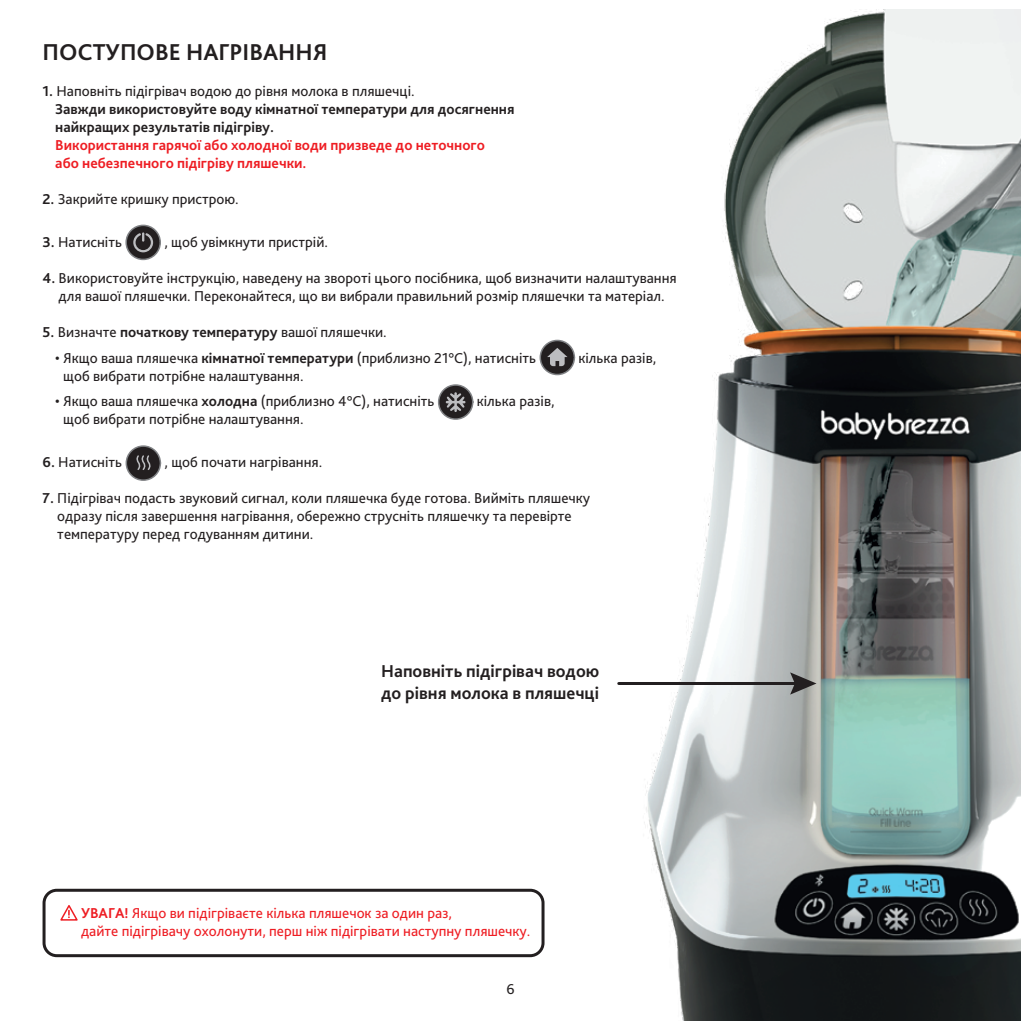
<style>
.page{position:relative;width:1021px;height:1021px;background:#fff}
.page>*{position:absolute;margin:0;border:0;box-sizing:border-box;transform-origin:0 0}
.t1{font:700 24px "Bliss Pro";color:#231f20}
.t2{font:700 18px/21.6px "Bliss Pro";color:#231f20}
.t3{font:15px/18px "Bliss Pro";color:#231f20;text-align:center}
.t4{font:700 15px/18px "Bliss Pro";color:#231f20}
.t5{font:15px/18px "Bliss Pro";color:#ee1d23}
.t6{font:700 15px/18px "Bliss Pro";color:#ee1d23}
.s1{font-weight:400}
.s2{font-weight:700}
</style>
<div class="page">
<img style="left:617px;top:10px;width:403px;height:1010px">
<svg style="left:60px;top:905px;width:18px;height:16px"></svg>
<div style="left:43px;top:888px;width:501px;height:69px;border:3px solid #231f20;border-radius:13px"></div>
<svg style="left:125px;top:224px;width:36px;height:37px"></svg>
<svg style="left:539px;top:339px;width:37px;height:37px"></svg>
<svg style="left:437px;top:384px;width:37px;height:36px"></svg>
<svg style="left:125px;top:445px;width:37px;height:36px"></svg>
<hr style="left:618px;top:682px;width:180px;height:3px;background:#231f20">
<svg style="left:790px;top:672px;width:26px;height:22px"></svg>
<h1 class="t1" style="left:43px;top:37px;width:286px">ПОСТУПОВЕ НАГРІВАННЯ</h1>
<p class="t4" style="left:55px;top:81px;width:461px;text-indent:-13px">1. <span class="s1">Наповніть підігрівач водою до рівня молока в пляшечці.<br></span>Завжди використовуйте воду кімнатної температури для досягнення найкращих результатів підігріву.</p>
<p class="t6" style="left:55px;top:135px;width:431px">Використання гарячої або холодної води призведе до неточного або небезпечного підігріву пляшечки.</p>
<p class="t3" style="left:43px;top:189px;width:198px"><span class="s2">2.</span> Закрийте кришку пристрою.</p>
<p class="t3" style="left:43px;top:232px;width:81px"><span class="s2">3.</span> Натисніть</p>
<p class="t3" style="left:164px;top:232px;width:165px">, щоб увімкнути пристрій.</p>
<p class="t3" style="left:43px;top:268px;width:635px"><span class="s2">4.</span> Використовуйте інструкцію, наведену на звороті цього посібника, щоб визначити налаштування для вашої пляшечки. Переконайтеся, що ви вибрали правильний розмір пляшечки та матеріал.</p>
<p class="t4" style="left:43px;top:322px;width:346px">5. <span class="s1">Визначте</span> початкову температуру <span class="s1">вашої пляшечки.</span></p>
<p class="t3" style="left:55px;top:349px;width:482px">• Якщо ваша пляшечка <span class="s2">кімнатної температури</span> (приблизно 21°C), натисніть</p>
<p class="t3" style="left:578px;top:349px;width:79px">кілька разів,</p>
<p class="t3" style="left:63px;top:367px;width:242px">щоб вибрати потрібне налаштування.</p>
<p class="t3" style="left:55px;top:392px;width:381px">• Якщо ваша пляшечка <span class="s2">холодна</span> (приблизно 4°C), натисніть</p>
<p class="t3" style="left:477px;top:392px;width:79px">кілька разів,</p>
<p class="t3" style="left:63px;top:410px;width:242px">щоб вибрати потрібне налаштування.</p>
<p class="t3" style="left:43px;top:453px;width:81px"><span class="s2">6.</span> Натисніть</p>
<p class="t3" style="left:164px;top:453px;width:159px">, щоб почати нагрівання.</p>
<p class="t3" style="left:57px;top:489px;width:534px;text-align:left;text-indent:-15px"><span class="s2">7.</span> Підігрівач подасть звуковий сигнал, коли пляшечка буде готова. Вийміть пляшечку одразу після завершення нагрівання, обережно струсніть пляшечку та перевірте температуру перед годуванням дитини.</p>
<p class="t2" style="left:381px;top:660px;width:220px">Наповніть підігрівач водою до рівня молока в пляшечці</p>
<p class="t5" style="left:81px;top:903px;width:451px"><span class="s2">УВАГА!</span> Якщо ви підігріваєте кілька пляшечок за один раз,<br>дайте підігрівачу охолонути, перш ніж підігрівати наступну пляшечку.</p>
<p class="t3" style="left:506px;top:980px;width:10px">6</p>
</div>
